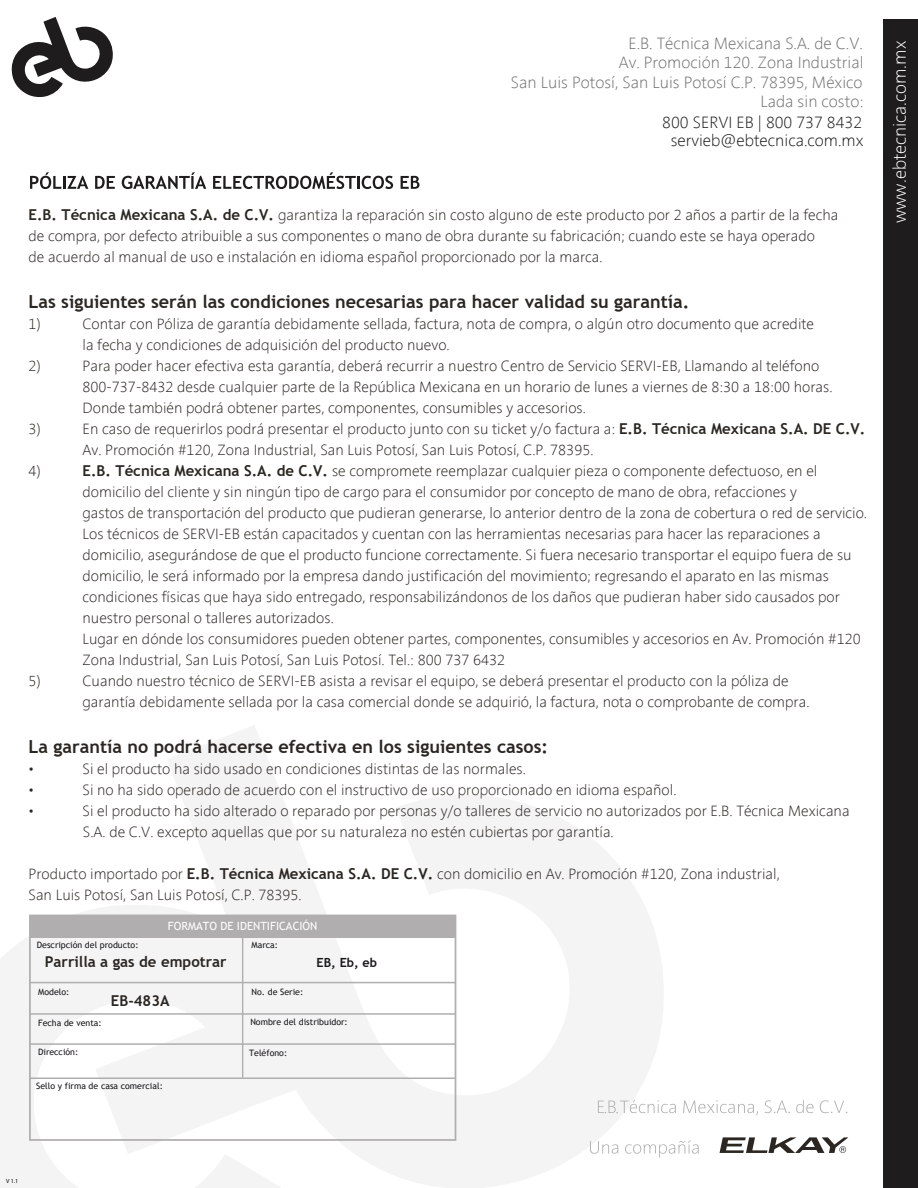
<style>
.page{position:relative;width:918px;height:1188px;background:#fff}
.page>*{position:absolute;margin:0;border:0;box-sizing:border-box;transform-origin:0 0}
.t1{font:700 18px "Trebuchet MS";color:#2b2622}
.t2{font:300 18px "Segan";color:#fff}
.t3{font:300 16.5px/19.5px "Segan";color:#707172;text-align:right}
.t4{font:300 16.5px/18px "Segan";color:#1e1c1c;text-align:center}
.t5{font:300 15px/21px "Segan";color:#2b2622}
.t6{font:700 15px "Trebuchet MS";color:#2b2622}
.t7{font:700 12.6px "Trebuchet MS";color:#1a171c}
.t8{font:11.4px "Trebuchet MS";color:#fff}
.t9{font:8.85px "Trebuchet MS";color:#1a171c}
.t10{font:6px "Myriad Pro";color:#000}
.s1{font-family:"Trebuchet MS";font-weight:700}
</style>
<div class="page">
<svg style="left:0;top:726px;width:663px;height:462px"></svg>
<svg style="left:194px;top:1154px;width:88px;height:34px"></svg>
<div style="left:884px;top:20px;width:34px;height:1168px;background:#1e1c1c"></div>
<svg style="left:683px;top:1100px;width:75px;height:15px"></svg>
<svg style="left:765px;top:1100px;width:25px;height:13px"></svg>
<svg style="left:796px;top:1100px;width:18px;height:13px"></svg>
<svg style="left:820px;top:1100px;width:27px;height:13px"></svg>
<svg style="left:590px;top:1141px;width:28px;height:13px"></svg>
<svg style="left:625px;top:1140px;width:74px;height:18px"></svg>
<svg style="left:720px;top:1137px;width:128px;height:16px"></svg>
<svg style="left:598px;top:1100px;width:78px;height:14px"></svg>
<svg style="left:95px;top:176px;width:20px;height:13px"></svg>
<svg style="left:122px;top:172px;width:84px;height:17px"></svg>
<svg style="left:213px;top:172px;width:180px;height:17px"></svg>
<svg style="left:401px;top:176px;width:19px;height:13px"></svg>
<svg style="left:30px;top:172px;width:58px;height:17px"></svg>
<svg style="left:11px;top:17px;width:102px;height:81px"></svg>
<div style="left:30px;top:915px;width:426px;height:22px;background:#b0aeae"></div>
<div style="left:29px;top:915px;width:427px;height:226px;border:2px solid #b0aeae"></div>
<hr style="left:30px;top:982px;width:426px;height:1px;background:#b0aeae">
<hr style="left:30px;top:935px;width:426px;height:2px;background:#b0aeae">
<hr style="left:30px;top:1013px;width:426px;height:2px;background:#b0aeae">
<hr style="left:30px;top:1043px;width:426px;height:2px;background:#b0aeae">
<hr style="left:242px;top:938px;width:1px;height:140px;background:#b0aeae">
<hr style="left:30px;top:1078px;width:426px;height:1px;background:#b0aeae">
<p class="t3" style="left:511px;top:35px;width:354px">E.B. Técnica Mexicana S.A. de C.V.<br>Av. Promoción 120. Zona Industrial<br>San Luis Potosí, San Luis Potosí C.P. 78395, México Lada sin costo:</p>
<p class="t4" style="left:662px;top:115px;width:203px">800 SERVI EB | 800 737 8432 servieb@ebtecnica.com.mx</p>
<p class="t5" style="left:29px;top:206px;width:812px"><span class="s1">E.B. Técnica Mexicana S.A. de C.V.</span> garantiza la reparación sin costo alguno de este producto por 2 años a partir de la fecha</p>
<p class="t5" style="left:29px;top:227px;width:788px">de compra, por defecto atribuible a sus componentes o mano de obra durante su fabricación; cuando este se haya operado de acuerdo al manual de uso e instalación en idioma español proporcionado por la marca.</p>
<p class="t1" style="left:29px;top:290px;width:662px">Las siguientes serán las condiciones necesarias para hacer validad su garantía.</p>
<p class="t5" style="left:29px;top:314px;width:14px">1)</p>
<p class="t5" style="left:83px;top:314px;width:733px">Contar con Póliza de garantía debidamente sellada, factura, nota de compra, o algún otro documento que acredite la fecha y condiciones de adquisición del producto nuevo.</p>
<p class="t5" style="left:29px;top:356px;width:14px">2)</p>
<p class="t5" style="left:83px;top:356px;width:751px">Para poder hacer efectiva esta garantía, deberá recurrir a nuestro Centro de Servicio SERVI-EB, Llamando al teléfono<br>800-737-8432 desde cualquier parte de la República Mexicana en un horario de lunes a viernes de 8:30 a 18:00 horas.<br>Donde también podrá obtener partes, componentes, consumibles y accesorios.</p>
<p class="t5" style="left:29px;top:419px;width:14px">3)</p>
<p class="t5" style="left:83px;top:419px;width:784px">En caso de requerirlos podrá presentar el producto junto con su ticket y/o factura a: <span class="s1">E.B. Técnica Mexicana S.A. DE C.V.<br></span>Av. Promoción #120, Zona Industrial, San Luis Potosí, San Luis Potosí, C.P. 78395.</p>
<p class="t5" style="left:29px;top:461px;width:14px">4)</p>
<p class="t5" style="left:83px;top:461px;width:786px"><span class="s1">E.B. Técnica Mexicana S.A. de C.V.</span> se compromete reemplazar cualquier pieza o componente defectuoso, en el domicilio del cliente y sin ningún tipo de cargo para el consumidor por concepto de mano de obra, refacciones y<br>gastos de transportación del producto que pudieran generarse, lo anterior dentro de la zona de cobertura o red de servicio.<br>Los técnicos de SERVI-EB están capacitados y cuentan con las herramientas necesarias para hacer las reparaciones a domicilio, asegurándose de que el producto funcione correctamente. Si fuera necesario transportar el equipo fuera de su domicilio, le será informado por la empresa dando justificación del movimiento; regresando el aparato en las mismas condiciones físicas que haya sido entregado, responsabilizándonos de los daños que pudieran haber sido causados por nuestro personal o talleres autorizados.<br>Lugar en dónde los consumidores pueden obtener partes, componentes, consumibles y accesorios en Av. Promoción #120<br>Zona Industrial, San Luis Potosí, San Luis Potosí. Tel.: 800 737 6432</p>
<p class="t5" style="left:29px;top:671px;width:14px">5)</p>
<p class="t5" style="left:83px;top:671px;width:728px">Cuando nuestro técnico de SERVI-EB asista a revisar el equipo, se deberá presentar el producto con la póliza de garantía debidamente sellada por la casa comercial donde se adquirió, la factura, nota o comprobante de compra.</p>
<p class="t1" style="left:29px;top:735px;width:521px">La garantía no podrá hacerse efectiva en los siguientes casos:</p>
<p class="t5" style="left:29px;top:759px;width:7px">•</p>
<p class="t5" style="left:83px;top:759px;width:445px">Si el producto ha sido usado en condiciones distintas de las normales.</p>
<p class="t5" style="left:29px;top:780px;width:7px">•</p>
<p class="t5" style="left:83px;top:780px;width:595px">Si no ha sido operado de acuerdo con el instructivo de uso proporcionado en idioma español.</p>
<p class="t5" style="left:29px;top:801px;width:7px">•</p>
<p class="t5" style="left:83px;top:801px;width:769px">Si el producto ha sido alterado o reparado por personas y/o talleres de servicio no autorizados por E.B. Técnica Mexicana<br>S.A. de C.V. excepto aquellas que por su naturaleza no estén cubiertas por garantía.</p>
<p class="t5" style="left:29px;top:864px;width:753px">Producto importado por <span class="s1">E.B. Técnica Mexicana S.A. DE C.V.</span> con domicilio en Av. Promoción #120, Zona industrial,<br>San Luis Potosí, San Luis Potosí, C.P. 78395.</p>
<p class="t8" style="left:168px;top:918px;width:151px">FORMATO DE IDENTIFICACIÓN</p>
<p class="t9" style="left:37px;top:939px;width:103px">Descripción del producto:</p>
<p class="t9" style="left:252px;top:939px;width:28px">Marca:</p>
<p class="t7" style="left:317px;top:955px;width:62px">EB, Eb, eb</p>
<p class="t9" style="left:38px;top:986px;width:33px">Modelo:</p>
<p class="t9" style="left:252px;top:986px;width:53px">No. de Serie:</p>
<p class="t9" style="left:38px;top:1017px;width:65px">Fecha de venta:</p>
<p class="t9" style="left:250px;top:1016px;width:99px">Nombre del distribuidor:</p>
<p class="t9" style="left:38px;top:1046px;width:42px">Dirección:</p>
<p class="t9" style="left:249px;top:1047px;width:40px">Teléfono:</p>
<p class="t9" style="left:36px;top:1080px;width:128px">Sello y firma de casa comercial:</p>
<p class="t6" style="left:45px;top:953px;width:183px">Parrilla a gas de empotrar</p>
<p class="t6" style="left:111px;top:991px;width:60px">EB-483A</p>
<p class="t2" style="left:892px;top:223px;width:184px;rotate:-90deg">www.ebtecnica.com.mx</p>
<p class="t10" style="left:6px;top:1177px;width:14px">V 1.1</p>
</div>
